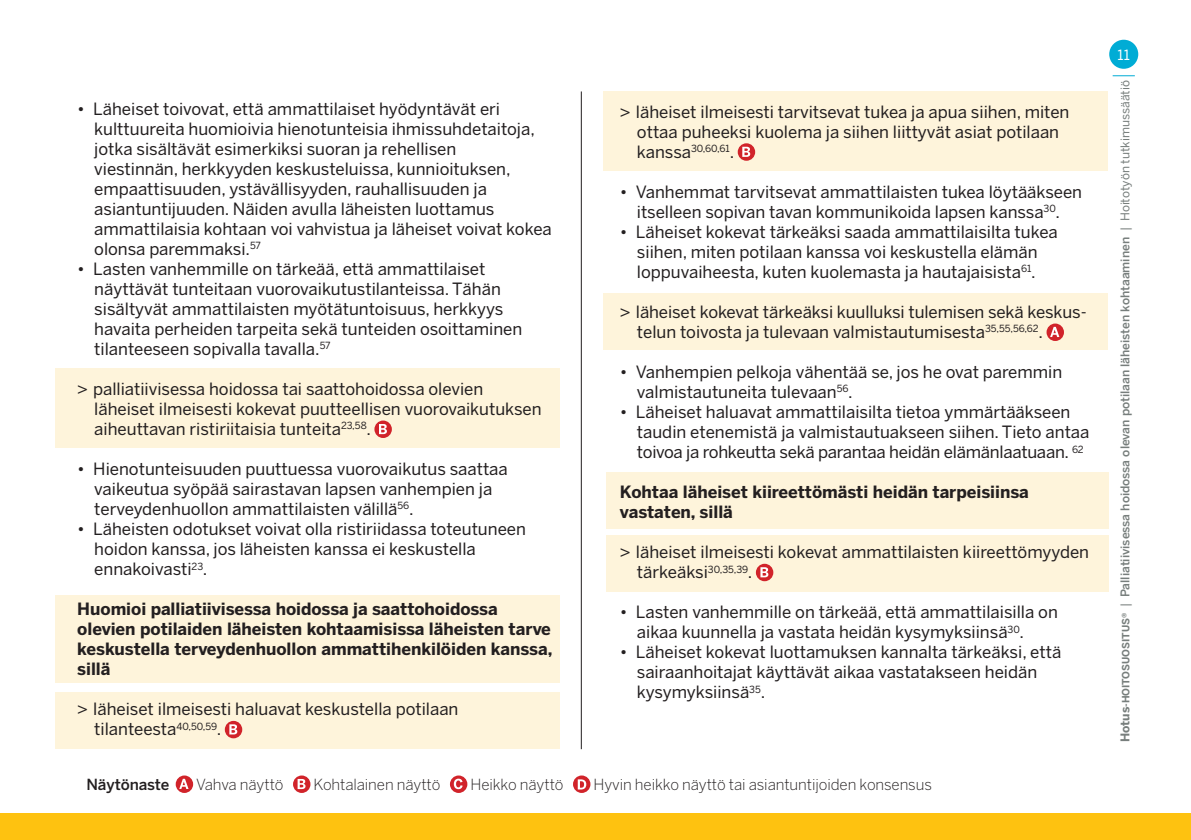
<style>
.page{position:relative;width:1191px;height:840px;background:#fff}
.page>*{position:absolute;margin:0;border:0;box-sizing:border-box;transform-origin:0 0}
.t1{font:16.8px/20px "Benton Sans";color:#231f20}
.t2{font:700 16.8px/20px "Benton Sans";letter-spacing:-.005em;color:#231f20}
.t3{font:300 15.2px "Benton Sans";letter-spacing:-.005em;color:#231f20}
.t4{font:500 15.2px "Benton Sans";letter-spacing:-.01em;color:#231f20}
.t5{font:14px "Benton Sans";color:#fff}
.t6{font:500 12px "Benton Sans";color:#777e7c}
.t7{font:9.8px "Benton Sans";color:#231f20}
.s1{font-size:16.8px}
.s2{font-weight:700}
.s3{font-weight:700;font-size:10px}
.s4{font-weight:400}
</style>
<div class="page">
<div style="left:0;top:812px;width:1191px;height:27px;background:#fec210"></div>
<div style="left:606px;top:534px;width:503px;height:57px;background:#fef4db"></div>
<div style="left:606px;top:472px;width:503px;height:57px;background:#fef4db"></div>
<div style="left:55px;top:692px;width:505px;height:56px;background:#fef4db"></div>
<div style="left:603px;top:293px;width:504px;height:56px;background:#fef4db"></div>
<div style="left:55px;top:594px;width:505px;height:88px;background:#fef4db"></div>
<div style="left:603px;top:91px;width:504px;height:80px;background:#fef4db"></div>
<div style="left:55px;top:367px;width:505px;height:80px;background:#fef4db"></div>
<svg style="left:374px;top:420px;width:18px;height:18px"></svg>
<svg style="left:379px;top:424px;width:8px;height:10px"></svg>
<svg style="left:225px;top:720px;width:17px;height:18px"></svg>
<svg style="left:229px;top:724px;width:8px;height:10px"></svg>
<hr style="left:581px;top:91px;width:1px;height:657px;background:#231f20">
<svg style="left:737px;top:143px;width:18px;height:18px"></svg>
<svg style="left:742px;top:147px;width:8px;height:10px"></svg>
<svg style="left:1046px;top:323px;width:18px;height:18px"></svg>
<svg style="left:1050px;top:326px;width:9px;height:11px"></svg>
<svg style="left:756px;top:563px;width:17px;height:18px"></svg>
<svg style="left:760px;top:567px;width:8px;height:10px"></svg>
<svg style="left:176px;top:775px;width:17px;height:17px"></svg>
<svg style="left:179px;top:778px;width:9px;height:10px"></svg>
<svg style="left:293px;top:775px;width:17px;height:17px"></svg>
<svg style="left:297px;top:778px;width:8px;height:10px"></svg>
<svg style="left:450px;top:775px;width:17px;height:17px"></svg>
<svg style="left:454px;top:778px;width:9px;height:10px"></svg>
<svg style="left:573px;top:775px;width:17px;height:17px"></svg>
<svg style="left:578px;top:779px;width:8px;height:10px"></svg>
<div style="left:1109px;top:40px;width:29px;height:29px;background:#00acd5;border-radius:50%"></div>
<svg style="left:1112px;top:75px;width:22px;height:1px"></svg>
<p class="t1" style="left:94px;top:99px;width:459px;text-indent:-17px">• Läheiset toivovat, että ammattilaiset hyödyntävät eri kulttuureita huomioivia hienotunteisia ihmissuhdetaitoja, jotka sisältävät esimerkiksi suoran ja rehellisen<br>viestinnän, herkkyyden keskusteluissa, kunnioituksen, empaattisuuden, ystävällisyyden, rauhallisuuden ja asiantuntijuuden. Näiden avulla läheisten luottamus ammattilaisia kohtaan voi vahvistua ja läheiset voivat kokea olonsa paremmaksi.<sup>57</sup></p>
<p class="t1" style="left:94px;top:259px;width:429px;text-indent:-17px">• Lasten vanhemmille on tärkeää, että ammattilaiset näyttävät tunteitaan vuorovaikutustilanteissa. Tähän sisältyvät ammattilaisten myötätuntoisuus, herkkyys havaita perheiden tarpeita sekä tunteiden osoittaminen tilanteeseen sopivalla tavalla.<sup>57</sup></p>
<p class="t1" style="left:94px;top:379px;width:449px;text-indent:-17px">&gt; palliatiivisessa hoidossa tai saattohoidossa olevien läheiset ilmeisesti kokevat puutteellisen vuorovaikutuksen aiheuttavan ristiriitaisia tunteita<sup>23,58</sup>.</p>
<p class="t1" style="left:94px;top:459px;width:415px;text-indent:-17px">• Hienotunteisuuden puuttuessa vuorovaikutus saattaa vaikeutua syöpää sairastavan lapsen vanhempien ja terveydenhuollon ammattilaisten välillä<sup>56</sup>.</p>
<p class="t1" style="left:94px;top:519px;width:433px;text-indent:-17px">• Läheisten odotukset voivat olla ristiriidassa toteutuneen hoidon kanssa, jos läheisten kanssa ei keskustella ennakoivasti<sup>23</sup>.</p>
<p class="t2" style="left:77px;top:598px;width:476px">Huomioi palliatiivisessa hoidossa ja saattohoidossa olevien potilaiden läheisten kohtaamisissa läheisten tarve keskustella terveydenhuollon ammattihenkilöiden kanssa, sillä</p>
<p class="t1" style="left:94px;top:699px;width:366px;text-indent:-17px">&gt; läheiset ilmeisesti haluavat keskustella potilaan tilanteesta<sup>40,50,59</sup>.</p>
<p class="t1" style="left:620px;top:102px;width:451px;text-align:center">&gt; läheiset ilmeisesti tarvitsevat tukea ja apua siihen, miten ottaa puheeksi kuolema ja siihen liittyvät asiat potilaan</p>
<p class="t7" style="left:637px;top:143px;width:99px"><span class="s1">kanssa</span>30,60,61<span class="s1">.</span></p>
<p class="t1" style="left:620px;top:182px;width:464px;text-align:center">• Vanhemmat tarvitsevat ammattilaisten tukea löytääkseen itselleen sopivan tavan kommunikoida lapsen kanssa<sup>30</sup>.</p>
<p class="t1" style="left:620px;top:222px;width:439px;text-align:center">• Läheiset kokevat tärkeäksi saada ammattilaisilta tukea siihen, miten potilaan kanssa voi keskustella elämän loppuvaiheesta, kuten kuolemasta ja hautajaisista<sup>61</sup>.</p>
<p class="t1" style="left:637px;top:302px;width:451px;text-indent:-17px">&gt; läheiset kokevat tärkeäksi kuulluksi tulemisen sekä keskus&shy;telun toivosta ja tulevaan valmistautumisesta<sup>35,55,56,62</sup>.</p>
<p class="t1" style="left:637px;top:362px;width:427px;text-indent:-17px">• Vanhempien pelkoja vähentää se, jos he ovat paremmin valmistautuneita tulevaan<sup>56</sup>.</p>
<p class="t1" style="left:637px;top:402px;width:454px;text-indent:-17px">• Läheiset haluavat ammattilaisilta tietoa ymmärtääkseen taudin etenemistä ja valmistautuakseen siihen. Tieto antaa toivoa ja rohkeutta sekä parantaa heidän elämänlaatuaan. <sup>62</sup></p>
<p class="t2" style="left:620px;top:482px;width:410px">Kohtaa läheiset kiireettömästi heidän tarpeisiinsa vastaten, sillä</p>
<p class="t1" style="left:637px;top:542px;width:454px;text-indent:-17px">&gt; läheiset ilmeisesti kokevat ammattilaisten kiireettömyyden tärkeäksi<sup>30,35,39</sup>.</p>
<p class="t1" style="left:637px;top:602px;width:422px;text-indent:-17px">• Lasten vanhemmille on tärkeää, että ammattilaisilla on aikaa kuunnella ja vastata heidän kysymyksiinsä<sup>30</sup>.</p>
<p class="t1" style="left:637px;top:642px;width:426px;text-indent:-17px">• Läheiset kokevat luottamuksen kannalta tärkeäksi, että sairaanhoitajat käyttävät aikaa vastatakseen heidän kysymyksiinsä<sup>35</sup>.</p>
<p class="t4" style="left:86px;top:778px;width:84px">Näytönaste</p>
<p class="t3" style="left:196px;top:776px;width:89px">Vahva näyttö</p>
<p class="t3" style="left:313px;top:776px;width:128px">Kohtalainen näyttö</p>
<p class="t3" style="left:470px;top:776px;width:95px">Heikko näyttö</p>
<p class="t3" style="left:593px;top:776px;width:340px">Hyvin heikko näyttö tai asiantuntijoiden konsensus</p>
<p class="t5" style="left:1117px;top:48px;width:14px">11</p>
<p class="t6" style="left:1120px;top:742px;width:663px;rotate:-90deg"><span class="s2">Hotus</span><span class="s3">-HOITOSUOSITUS®</span> <span class="s4">|</span> Palliatiivisessa hoidossa olevan potilaan läheisten kohtaaminen <span class="s4">| Hoitotyön tutkimussäätiö</span></p>
</div>
